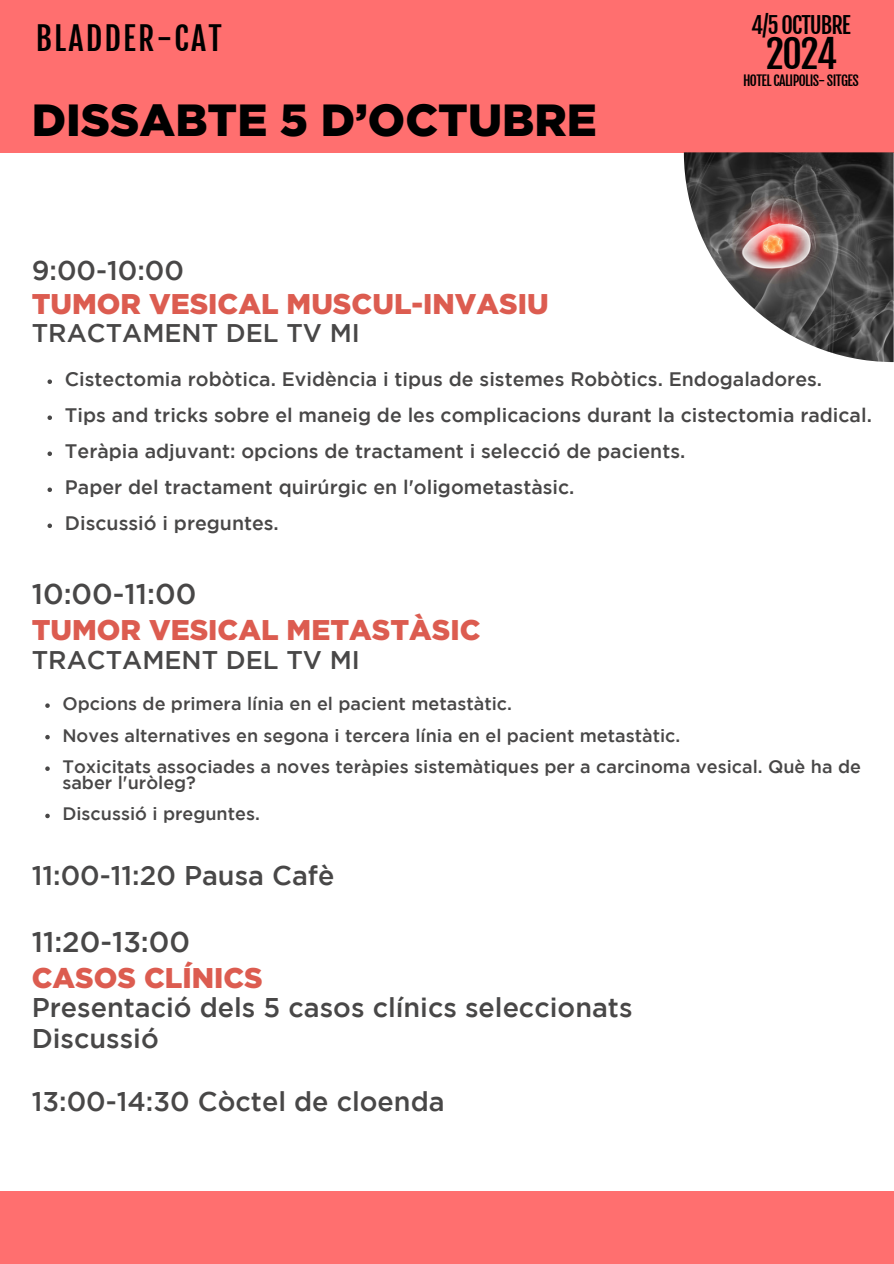
<style>
.page{position:relative;width:894px;height:1264px;background:#fff}
.page>*{position:absolute;margin:0;border:0;box-sizing:border-box;transform-origin:0 0}
.t1{font:900 45px "Gotham";color:#000}
.t2{font:38.1px "Fjalla One";color:#000}
.t3{font:31.65px "Fjalla One";letter-spacing:.07em;color:#000}
.t4{font:900 28.5px/36px "Gotham";color:#dc5c50}
.t5{font:500 27px/30.3px "Gotham";color:#484747}
.t6{font:500 25.5px "Gotham";color:#484747}
.t7{font:22.5px "Fjalla One";letter-spacing:-.045em;color:#000}
.t8{font:500 19.5px "Gotham";color:#484747}
.t9{font:500 18px/15.8px "Gotham";color:#484747}
.t10{font:13.65px "Fjalla One";letter-spacing:-.045em;color:#000}
.s1{font-weight:500;color:#484747}
</style>
<div class="page">
<div style="left:0;top:0;width:893px;height:153px;background:#ff6f6f"></div>
<img style="left:683px;top:152px;width:210px;height:210px">
<div style="left:0;top:1190px;width:893px;height:73px;background:#ff6f6f"></div>
<svg style="left:47px;top:379px;width:5px;height:5px"></svg>
<svg style="left:47px;top:415px;width:5px;height:5px"></svg>
<svg style="left:47px;top:451px;width:5px;height:5px"></svg>
<svg style="left:47px;top:487px;width:5px;height:5px"></svg>
<svg style="left:47px;top:523px;width:5px;height:5px"></svg>
<svg style="left:45px;top:703px;width:5px;height:5px"></svg>
<svg style="left:45px;top:735px;width:5px;height:4px"></svg>
<svg style="left:45px;top:766px;width:5px;height:5px"></svg>
<svg style="left:45px;top:813px;width:5px;height:5px"></svg>
<p class="t3" style="left:36px;top:19px;width:187px">BLADDER-CAT</p>
<p class="t7" style="left:751px;top:11px;width:101px">4/5 OCTUBRE</p>
<p class="t2" style="left:765px;top:31px;width:73px">2024</p>
<h1 class="t10" style="left:742px;top:72px;width:117px">HOTEL CALIPOLIS- SITGES</h1>
<p class="t1" style="left:32px;top:94px;width:566px">DISSABTE 5 D’OCTUBRE</p>
<h3 class="t5" style="left:32px;top:257px;width:154px">9:00-10:00</h3>
<h3 class="t4" style="left:32px;top:285px;width:518px">TUMOR VESICAL MUSCUL-INVASIU</h3>
<h3 class="t6" style="left:32px;top:324px;width:329px">TRACTAMENT DEL TV MI</h3>
<p class="t8" style="left:65px;top:372px;width:758px">Cistectomia robòtica. Evidència i tipus de sistemes Robòtics. Endogaladores.</p>
<p class="t8" style="left:65px;top:408px;width:808px">Tips and tricks sobre el maneig de les complicacions durant la cistectomia radical.</p>
<p class="t8" style="left:65px;top:444px;width:621px">Teràpia adjuvant: opcions de tractament i selecció de pacients.</p>
<p class="t8" style="left:65px;top:480px;width:511px">Paper del tractament quirúrgic en l'oligometastàsic.</p>
<p class="t8" style="left:65px;top:516px;width:215px">Discussió i preguntes.</p>
<h3 class="t4" style="left:32px;top:575px;width:450px"><span class="s1">10:00-11:00<br></span>TUMOR VESICAL METASTÀSIC</h3>
<h3 class="t6" style="left:32px;top:650px;width:329px">TRACTAMENT DEL TV MI</h3>
<p class="t9" style="left:62px;top:697px;width:451px">Opcions de primera línia en el pacient metastàtic.</p>
<p class="t9" style="left:62px;top:728px;width:619px">Noves alternatives en segona i tercera línia en el pacient metastàtic.</p>
<p class="t9" style="left:62px;top:760px;width:799px">Toxicitats associades a noves teràpies sistemàtiques per a carcinoma vesical. Què ha de saber l'uròleg?</p>
<p class="t9" style="left:62px;top:807px;width:199px">Discussió i preguntes.</p>
<h4 class="t5" style="left:32px;top:862px;width:304px">11:00-11:20 Pausa Cafè</h4>
<h4 class="t4" style="left:32px;top:923px;width:232px"><span class="s1">11:20-13:00<br></span>CASOS CLÍNICS</h4>
<h4 class="t5" style="left:32px;top:994px;width:602px">Presentació dels 5 casos clínics seleccionats<br>Discussió</h4>
<h4 class="t5" style="left:32px;top:1088px;width:414px">13:00-14:30 Còctel de cloenda</h4>
</div>
